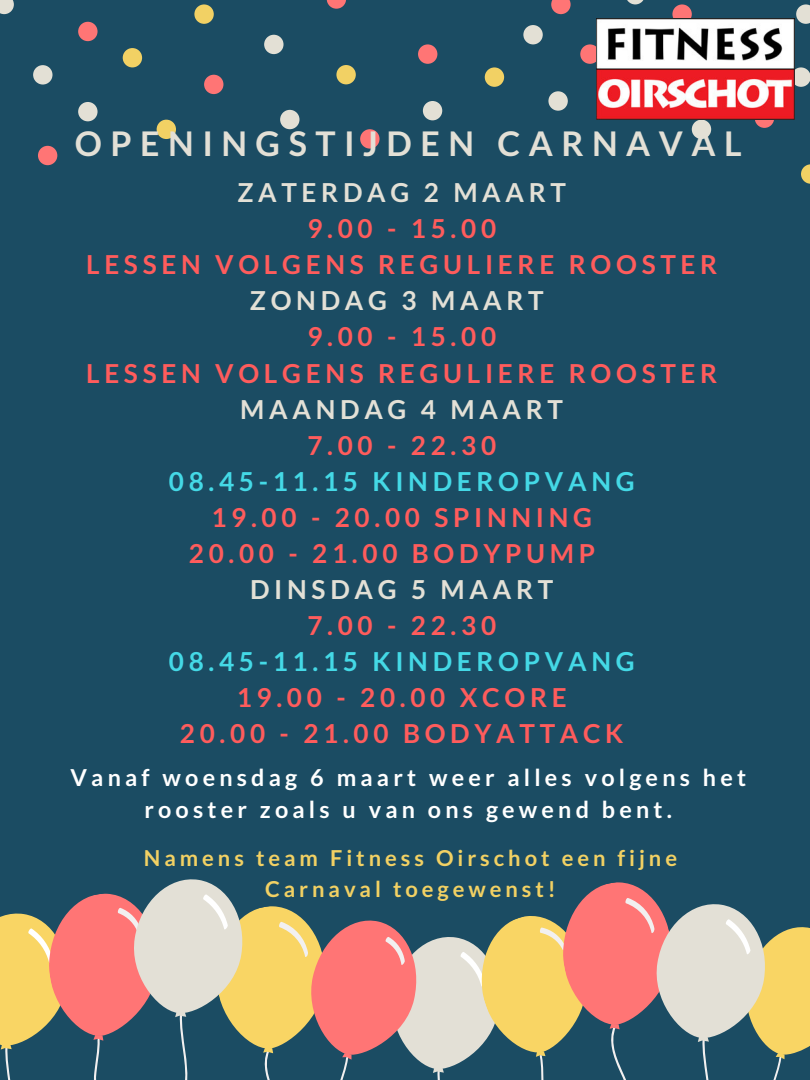
<style>
.page{position:relative;width:810px;height:1080px;background:#1b4c63}
.page>*{position:absolute;margin:0;border:0;box-sizing:border-box;transform-origin:0 0}
.t1{font:700 33.94px "Lato";letter-spacing:.25em;color:#e3e0d6}
.t2{font:700 26.12px/36.1px "Lato";letter-spacing:.18em;color:#ff5c5c;text-align:center}
.t3{font:700 26.12px "Lato";letter-spacing:.18em;color:#e3e0d6}
.t4{font:700 26.12px "Lato";letter-spacing:.18em;color:#44d9e6}
.t5{font:700 23.31px/32.4px "Lato";letter-spacing:.18em;color:#fff;text-align:center}
.t6{font:700 21.94px/30.5px "Lato";letter-spacing:.18em;color:#f2d164;text-align:center}
</style>
<div class="page">
<svg style="left:280px;top:110px;width:20px;height:19px"></svg>
<svg style="left:264px;top:35px;width:20px;height:19px"></svg>
<svg style="left:548px;top:91px;width:20px;height:20px"></svg>
<svg style="left:692px;top:120px;width:19px;height:19px"></svg>
<svg style="left:796px;top:4px;width:14px;height:20px"></svg>
<svg style="left:627px;top:0;width:17px;height:4px"></svg>
<svg style="left:78px;top:102px;width:20px;height:19px"></svg>
<svg style="left:795px;top:67px;width:15px;height:20px"></svg>
<svg style="left:0;top:0;width:14px;height:14px"></svg>
<svg style="left:523px;top:25px;width:20px;height:19px"></svg>
<svg style="left:423px;top:101px;width:19px;height:19px"></svg>
<svg style="left:33px;top:65px;width:20px;height:20px"></svg>
<svg style="left:336px;top:65px;width:20px;height:19px"></svg>
<svg style="left:123px;top:48px;width:19px;height:19px"></svg>
<svg style="left:194px;top:4px;width:20px;height:20px"></svg>
<svg style="left:485px;top:67px;width:19px;height:20px"></svg>
<svg style="left:157px;top:120px;width:19px;height:19px"></svg>
<svg style="left:801px;top:164px;width:9px;height:20px"></svg>
<svg style="left:580px;top:44px;width:16px;height:20px"></svg>
<svg style="left:360px;top:129px;width:20px;height:20px"></svg>
<svg style="left:418px;top:44px;width:19px;height:20px"></svg>
<svg style="left:78px;top:22px;width:20px;height:19px"></svg>
<svg style="left:327px;top:0;width:19px;height:9px"></svg>
<svg style="left:551px;top:0;width:20px;height:14px"></svg>
<svg style="left:204px;top:75px;width:19px;height:19px"></svg>
<svg style="left:38px;top:146px;width:19px;height:19px"></svg>
<svg style="left:755px;top:119px;width:19px;height:9px"></svg>
<svg style="left:672px;top:4px;width:20px;height:15px"></svg>
<svg style="left:0;top:879px;width:810px;height:201px"></svg>
<img style="left:596px;top:19px;width:199px;height:100px">
<p class="t1" style="left:75px;top:123px;width:668px">OPENINGSTIJDEN CARNAVAL</p>
<p class="t3" style="left:237px;top:176px;width:330px">ZATERDAG 2 MAART</p>
<p class="t2" style="left:86px;top:210px;width:633px">9.00 - 15.00<br>LESSEN VOLGENS REGULIERE ROOSTER</p>
<p class="t3" style="left:250px;top:285px;width:295px">ZONDAG 3 MAART</p>
<p class="t2" style="left:86px;top:318px;width:633px">9.00 - 15.00<br>LESSEN VOLGENS REGULIERE ROOSTER</p>
<p class="t3" style="left:240px;top:393px;width:324px">MAANDAG 4 MAART</p>
<p class="t2" style="left:307px;top:427px;width:190px">7.00 - 22.30</p>
<p class="t4" style="left:169px;top:465px;width:467px">08.45-11.15 KINDEROPVANG</p>
<p class="t2" style="left:189px;top:499px;width:408px;text-align:right">19.00 - 20.00 SPINNING<br>20.00 - 21.00 BODYPUMP</p>
<p class="t3" style="left:250px;top:573px;width:305px">DINSDAG 5 MAART</p>
<p class="t2" style="left:307px;top:607px;width:190px">7.00 - 22.30</p>
<p class="t4" style="left:169px;top:645px;width:467px">08.45-11.15 KINDEROPVANG</p>
<p class="t2" style="left:180px;top:679px;width:445px">19.00 - 20.00 XCORE<br>20.00 - 21.00 BODYATTACK</p>
<p class="t5" style="left:70px;top:761px;width:677px">Vanaf woensdag 6 maart weer alles volgens het rooster zoals u van ons gewend bent.</p>
<p class="t6" style="left:144px;top:843px;width:535px">Namens team Fitness Oirschot een fijne<br>Carnaval toegewenst!</p>
</div>
